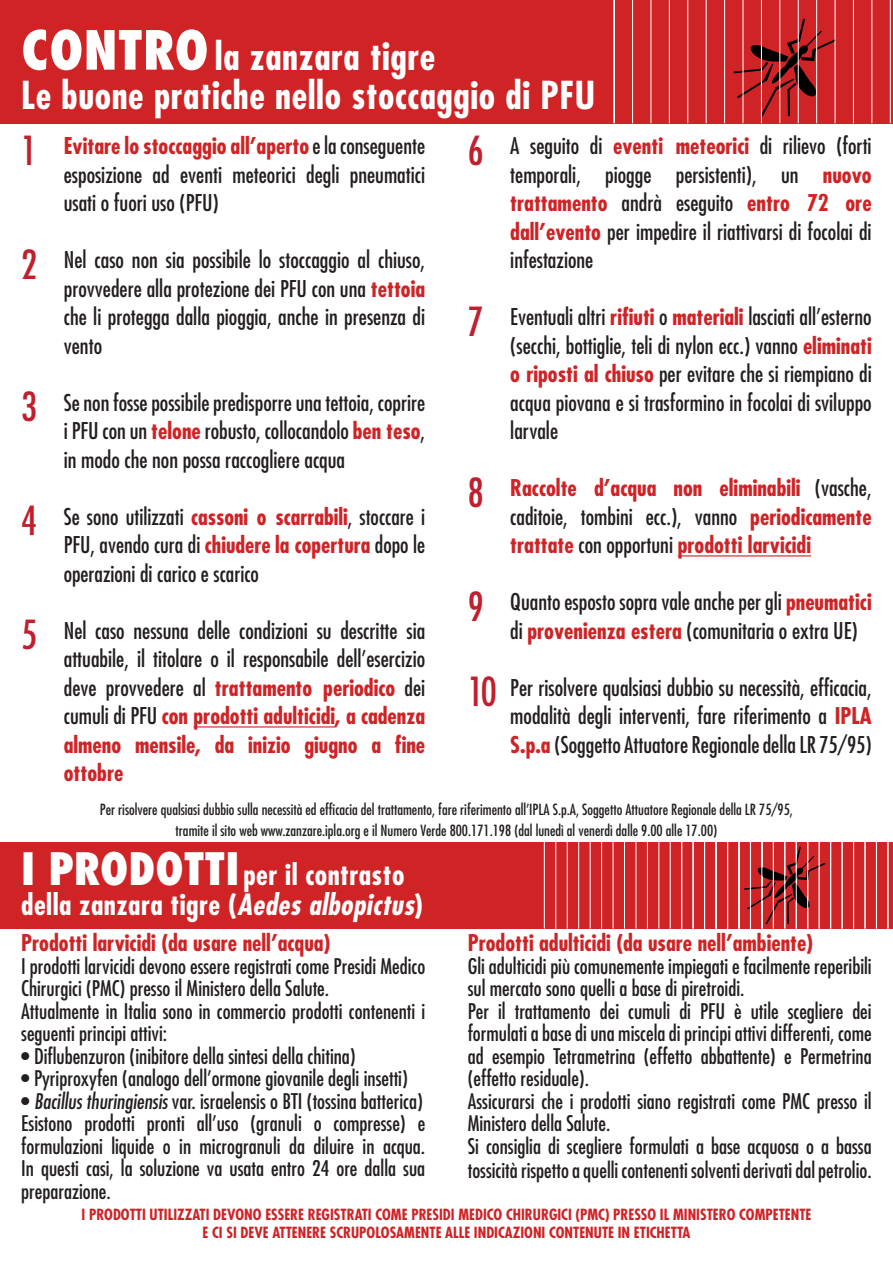
<style>
.page{position:relative;width:893px;height:1263px;background:#fff}
.page>*{position:absolute;margin:0;border:0;box-sizing:border-box;transform-origin:0 0}
.t1{font:700 condensed 37.5px/39px "Futura LT";letter-spacing:.015em;color:#fff}
.t2{font:700 condensed 28.5px/30px "Futura LT";letter-spacing:.015em;color:#fff}
.t3{font:condensed 22.5px/28.5px "Futura LT";color:#231f20;text-align:justify}
.t4{font:700 condensed 22.5px/28.5px "Futura LT";color:#cf2326;text-align:justify}
.t5{font:condensed 21px/22.6px "Futura LT";color:#231f20}
.t6{font:condensed 15px/21px "Futura LT";color:#231f20;text-align:center}
.t7{font:700 condensed 15px/18px "Futura LT";color:#cf2326;text-align:center}
.s1{font-weight:800;font-size:52.5px}
.s2{font-size:39px;color:#c11f2d}
.s3{font-weight:700;color:#cf2326}
.s4{font-weight:400;font-size:39px;color:#c11f2d}
.s5{font-weight:400;color:#231f20}
.s6{font-weight:800;font-size:43.5px}
.s7{font-style:italic}
</style>
<div class="page">
<div style="left:0;top:0;width:893px;height:123px;background:#cf2326"></div>
<svg style="left:734px;top:19px;width:101px;height:98px"></svg>
<hr style="left:193px;top:726px;width:142px;height:1px;background:#cf2326">
<hr style="left:678px;top:555px;width:133px;height:1px;background:#cf2326">
<div style="left:0;top:842px;width:893px;height:86px;background:#cf2326"></div>
<hr style="left:865px;top:842px;width:1px;height:86px;background:#fff">
<hr style="left:739px;top:842px;width:1px;height:86px;background:#fff">
<svg style="left:744px;top:846px;width:81px;height:78px"></svg>
<hr style="left:892px;top:842px;width:1px;height:86px;background:#fff">
<hr style="left:887px;top:842px;width:1px;height:86px;background:#fff">
<hr style="left:876px;top:842px;width:1px;height:86px;background:#fff">
<hr style="left:864px;top:842px;width:1px;height:86px;background:#fff">
<hr style="left:853px;top:842px;width:1px;height:86px;background:#fff">
<hr style="left:842px;top:842px;width:1px;height:86px;background:#fff">
<hr style="left:830px;top:842px;width:1px;height:86px;background:#fff">
<hr style="left:819px;top:842px;width:1px;height:86px;background:#fff">
<hr style="left:807px;top:842px;width:1px;height:86px;background:#fff">
<hr style="left:796px;top:842px;width:1px;height:86px;background:#fff">
<hr style="left:784px;top:842px;width:1px;height:86px;background:#fff">
<hr style="left:773px;top:842px;width:1px;height:86px;background:#fff">
<hr style="left:761px;top:842px;width:1px;height:86px;background:#fff">
<hr style="left:750px;top:842px;width:1px;height:86px;background:#fff">
<hr style="left:738px;top:842px;width:1px;height:86px;background:#fff">
<hr style="left:727px;top:842px;width:1px;height:86px;background:#fff">
<hr style="left:716px;top:842px;width:1px;height:86px;background:#fff">
<hr style="left:704px;top:842px;width:1px;height:86px;background:#fff">
<hr style="left:693px;top:842px;width:1px;height:86px;background:#fff">
<hr style="left:681px;top:842px;width:1px;height:86px;background:#fff">
<hr style="left:670px;top:842px;width:1px;height:86px;background:#fff">
<hr style="left:892px;top:0;width:1px;height:123px;background:#fff">
<hr style="left:890px;top:0;width:1px;height:123px;background:#fff">
<hr style="left:871px;top:0;width:1px;height:123px;background:#fff">
<hr style="left:853px;top:0;width:1px;height:123px;background:#fff">
<hr style="left:835px;top:0;width:1px;height:123px;background:#fff">
<hr style="left:816px;top:0;width:1px;height:123px;background:#fff">
<hr style="left:798px;top:0;width:1px;height:123px;background:#fff">
<hr style="left:779px;top:0;width:1px;height:123px;background:#fff">
<hr style="left:761px;top:0;width:1px;height:123px;background:#fff">
<hr style="left:742px;top:0;width:1px;height:123px;background:#fff">
<hr style="left:724px;top:0;width:1px;height:123px;background:#fff">
<hr style="left:706px;top:0;width:1px;height:123px;background:#fff">
<hr style="left:687px;top:0;width:1px;height:123px;background:#fff">
<hr style="left:669px;top:0;width:1px;height:123px;background:#fff">
<hr style="left:650px;top:0;width:1px;height:123px;background:#fff">
<hr style="left:632px;top:0;width:1px;height:123px;background:#fff">
<hr style="left:614px;top:0;width:1px;height:123px;background:#fff">
<hr style="left:658px;top:842px;width:1px;height:86px;background:#fff">
<hr style="left:647px;top:842px;width:1px;height:86px;background:#fff">
<hr style="left:635px;top:842px;width:1px;height:86px;background:#fff">
<hr style="left:624px;top:842px;width:1px;height:86px;background:#fff">
<hr style="left:613px;top:842px;width:1px;height:86px;background:#fff">
<hr style="left:601px;top:842px;width:1px;height:86px;background:#fff">
<hr style="left:590px;top:842px;width:1px;height:86px;background:#fff">
<hr style="left:578px;top:842px;width:1px;height:86px;background:#fff">
<hr style="left:567px;top:842px;width:1px;height:86px;background:#fff">
<hr style="left:555px;top:842px;width:1px;height:86px;background:#fff">
<hr style="left:544px;top:842px;width:1px;height:86px;background:#fff">
<h1 class="t1" style="left:21px;top:36px;width:575px"><span class="s1">CONTRO</span>la zanzara tigre<br>Le buone pratiche nello stoccaggio di PFU</h1>
<p class="t3" style="left:64px;top:131px;width:363px;text-indent:-43px"><span class="s2">1</span> <span class="s3">Evitare lo stoccaggio all’aperto</span> e la conseguente esposizione ad eventi meteorici degli pneumatici usati o fuori uso (PFU)</p>
<p class="t3" style="left:64px;top:245px;width:363px;text-indent:-43px"><span class="s2">2</span> Nel caso non sia possibile lo stoccaggio al chiuso, provvedere alla protezione dei PFU con una <span class="s3">tettoia </span>che li protegga dalla pioggia, anche in presenza di vento</p>
<p class="t3" style="left:64px;top:388px;width:363px;text-indent:-43px"><span class="s2">3</span> Se non fosse possibile predisporre una tettoia, coprire i PFU con un <span class="s3">telone</span> robusto, collocandolo <span class="s3">ben teso</span>, in modo che non possa raccogliere acqua</p>
<p class="t3" style="left:64px;top:502px;width:363px;text-indent:-43px"><span class="s2">4</span> Se sono utilizzati <span class="s3">cassoni o scarrabili</span>, stoccare i PFU, avendo cura di <span class="s3">chiudere la copertura</span> dopo le operazioni di carico e scarico</p>
<p class="t3" style="left:64px;top:616px;width:363px;text-indent:-43px"><span class="s2">5</span> Nel caso nessuna delle condizioni su descritte sia attuabile, il titolare o il responsabile dell’esercizio deve provvedere al <span class="s3">trattamento periodico</span> dei cumuli di PFU <span class="s3">con prodotti adulticidi, a cadenza almeno mensile, da inizio giugno a fine ottobre</span></p>
<p class="t3" style="left:510px;top:131px;width:363px;text-indent:-43px"><span class="s2">6</span> A seguito di <span class="s3">eventi meteorici</span> di rilievo (forti temporali, piogge persistenti), un <span class="s3">nuovo trattamento</span> andrà eseguito <span class="s3">entro 72 ore dall’evento</span> per impedire il riattivarsi di focolai di infestazione</p>
<p class="t3" style="left:510px;top:302px;width:363px;text-indent:-43px"><span class="s2">7</span> Eventuali altri <span class="s3">rifiuti</span> o <span class="s3">materiali</span> lasciati all’esterno (secchi, bottiglie, teli di nylon ecc.) vanno <span class="s3">eliminati o riposti al chiuso</span> per evitare che si riempiano di acqua piovana e si trasformino in focolai di sviluppo larvale</p>
<p class="t4" style="left:510px;top:474px;width:363px;text-indent:-43px"><span class="s4">8</span> Raccolte d’acqua non eliminabili <span class="s5">(vasche, caditoie, tombini ecc.), vanno</span> periodicamente trattate <span class="s5">con opportuni</span> prodotti larvicidi</p>
<p class="t3" style="left:510px;top:587px;width:363px;text-indent:-43px"><span class="s2">9</span> Quanto esposto sopra vale anche per gli <span class="s3">pneumatici </span>di <span class="s3">provenienza estera</span> (comunitaria o extra UE)</p>
<p class="t3" style="left:510px;top:673px;width:363px;text-indent:-43px"><span class="s2">10</span> Per risolvere qualsiasi dubbio su necessità, efficacia, modalità degli interventi, fare riferimento a <span class="s3">IPLA S.p.a</span> (Soggetto Attuatore Regionale della LR 75/95)</p>
<p class="t6" style="left:100px;top:798px;width:695px">Per risolvere qualsiasi dubbio sulla necessità ed efficacia del trattamento, fare riferimento all’IPLA S.p.A, Soggetto Attuatore Regionale della LR 75/95, tramite il sito web www.zanzare.ipla.org e il Numero Verde 800.171.198 (dal lunedì al venerdì dalle 9.00 alle 17.00)</p>
<p class="t2" style="left:21px;top:860px;width:403px"><span class="s6">I PRODOTTI</span> per il contrasto della zanzara tigre (<span class="s7">Aedes albopictus</span>)</p>
<p class="t4" style="left:21px;top:929px;width:311px">Prodotti larvicidi (da usare nell’acqua)</p>
<p class="t5" style="left:21px;top:955px;width:405px">I prodotti larvicidi devono essere registrati come Presidi Medico Chirurgici (PMC) presso il Ministero della Salute.<br>Attualmente in Italia sono in commercio prodotti contenenti i seguenti principi attivi:</p>
<p class="t5" style="left:21px;top:1045px;width:336px">• Diflubenzuron (inibitore della sintesi della chitina)</p>
<p class="t5" style="left:21px;top:1067px;width:388px">• Pyriproxyfen (analogo dell’ormone giovanile degli insetti)</p>
<p class="t5" style="left:21px;top:1090px;width:405px;text-align:justify">• Bacillus thuringiensis var. israelensis o BTI (tossina batterica)<br>Esistono prodotti pronti all’uso (granuli o compresse) e formulazioni liquide o in microgranuli da diluire in acqua.<br>In questi casi, la soluzione va usata entro 24 ore dalla sua preparazione.</p>
<p class="t4" style="left:468px;top:929px;width:347px">Prodotti adulticidi (da usare nell’ambiente)</p>
<p class="t5" style="left:468px;top:955px;width:405px">Gli adulticidi più comunemente impiegati e facilmente reperibili sul mercato sono quelli a base di piretroidi.<br>Per il trattamento dei cumuli di PFU è utile scegliere dei formulati a base di una miscela di principi attivi differenti, come ad esempio Tetrametrina (effetto abbattente) e Permetrina (effetto residuale).<br>Assicurarsi che i prodotti siano registrati come PMC presso il Ministero della Salute.<br>Si consiglia di scegliere formulati a base acquosa o a bassa tossicità rispetto a quelli contenenti solventi derivati dal petrolio.</p>
<p class="t7" style="left:82px;top:1206px;width:731px">I PRODOTTI UTILIZZATI DEVONO ESSERE REGISTRATI COME PRESIDI MEDICO CHIRURGICI (PMC) PRESSO IL MINISTERO COMPETENTE<br>E CI SI DEVE ATTENERE SCRUPOLOSAMENTE ALLE INDICAZIONI CONTENUTE IN ETICHETTA</p>
</div>
